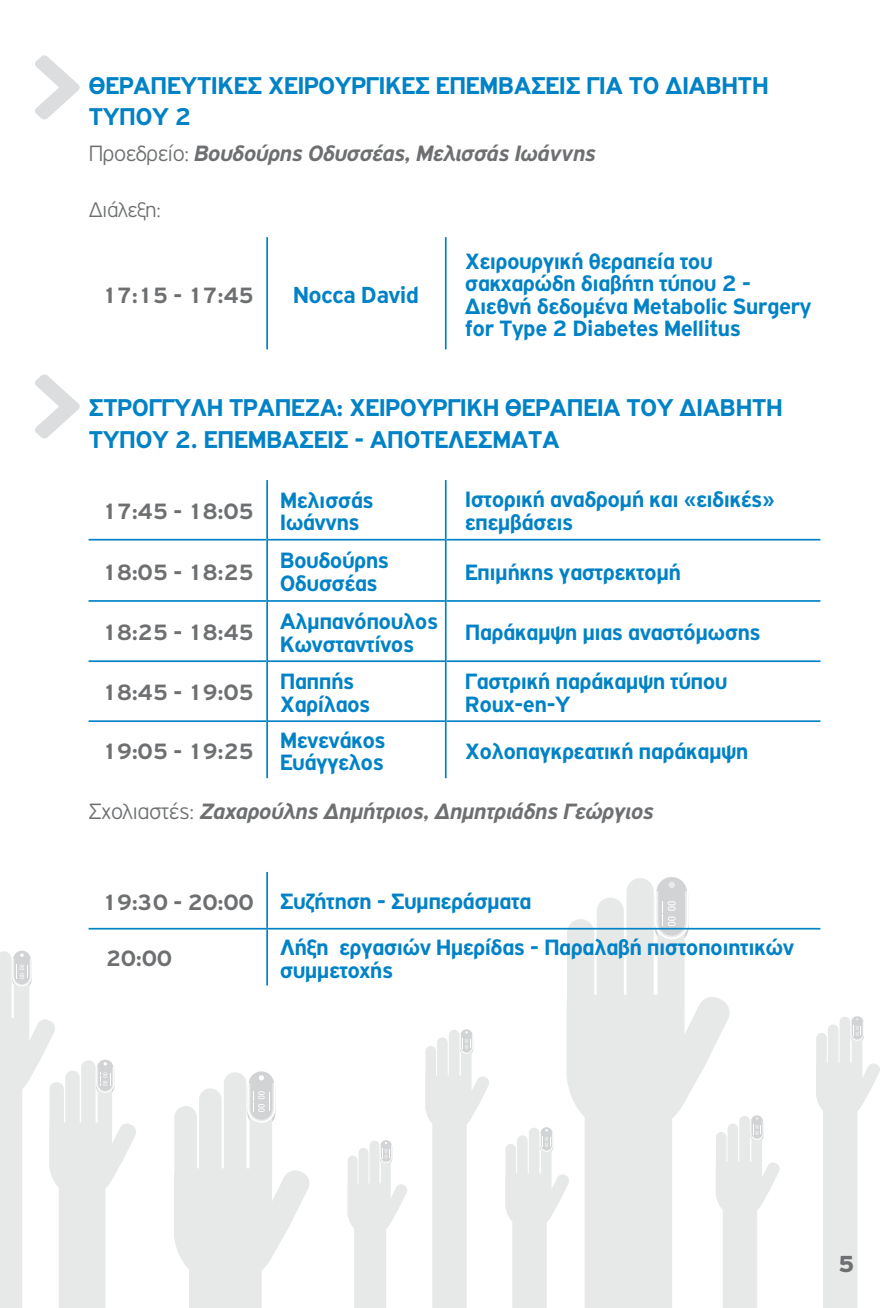
<style>
.page{position:relative;width:893px;height:1308px;background:#fff}
.page>*{position:absolute;margin:0;border:0;box-sizing:border-box;transform-origin:0 0}
.t1{font:700 25.88px/31.5px "PF Highway Gothic";letter-spacing:-.02em;color:#0082c6}
.t2{font:700 24.75px "PF Highway Gothic";letter-spacing:-.025em;color:#0082c6}
.t3{font:900 24.75px "PF Highway Gothic";color:#6d6f71}
.t4{font:700 23.62px/22.5px "PF Highway Gothic";letter-spacing:-.025em;color:#0082c6}
.t5{font:italic 700 23.62px "PF Highway Gothic";letter-spacing:-.025em;color:#6d6f71}
.t6{font:700 23.62px "PF Highway Gothic";letter-spacing:-.02em;color:#6d6f71}
.t7{font:300 22.5px "PF Highway Gothic";letter-spacing:-.025em;color:#6d6f71}
.s1{font-weight:300;font-style:normal}
.s2{color:#6d6f71}
</style>
<div class="page">
<svg style="left:567px;top:878px;width:165px;height:429px;fill:#e7e8e8"></svg>
<div style="left:655px;top:875px;width:34px;height:64px;background:#fff;border-radius:17px"></div>
<div style="left:656px;top:877px;width:31px;height:60px;background:#ebebed;border-radius:15px"></div>
<div style="left:658px;top:879px;width:27px;height:56px;background:#d1d3d4;border-radius:13px"></div>
<svg style="left:657px;top:877px;width:30px;height:14px"></svg>
<div style="left:669px;top:881px;width:6px;height:7px;background:#ebebed;border-radius:50%"></div>
<svg style="left:662px;top:901px;width:14px;height:25px"></svg>
<svg style="left:716px;top:1115px;width:64px;height:192px"></svg>
<svg style="left:505px;top:1127px;width:65px;height:180px"></svg>
<svg style="left:347px;top:1140px;width:60px;height:167px"></svg>
<svg style="left:816px;top:1016px;width:64px;height:291px"></svg>
<svg style="left:425px;top:1029px;width:64px;height:278px"></svg>
<svg style="left:174px;top:1071px;width:136px;height:236px"></svg>
<svg style="left:0;top:950px;width:136px;height:357px"></svg>
<svg style="left:35px;top:55px;width:45px;height:64px"></svg>
<svg style="left:35px;top:374px;width:45px;height:64px"></svg>
<hr style="left:89px;top:539px;width:177px;height:1px;background:#0082c6">
<hr style="left:268px;top:539px;width:177px;height:1px;background:#0082c6">
<hr style="left:447px;top:539px;width:373px;height:1px;background:#0082c6">
<hr style="left:89px;top:600px;width:177px;height:2px;background:#0082c6">
<hr style="left:268px;top:600px;width:177px;height:2px;background:#0082c6">
<hr style="left:447px;top:600px;width:373px;height:2px;background:#0082c6">
<hr style="left:89px;top:660px;width:177px;height:2px;background:#0082c6">
<hr style="left:268px;top:660px;width:177px;height:2px;background:#0082c6">
<hr style="left:447px;top:660px;width:373px;height:2px;background:#0082c6">
<hr style="left:89px;top:720px;width:177px;height:2px;background:#0082c6">
<hr style="left:268px;top:720px;width:177px;height:2px;background:#0082c6">
<hr style="left:447px;top:720px;width:373px;height:2px;background:#0082c6">
<hr style="left:266px;top:480px;width:2px;height:59px;background:#0082c6">
<hr style="left:445px;top:480px;width:2px;height:59px;background:#0082c6">
<hr style="left:266px;top:539px;width:2px;height:62px;background:#0082c6">
<hr style="left:445px;top:539px;width:2px;height:62px;background:#0082c6">
<hr style="left:266px;top:601px;width:2px;height:60px;background:#0082c6">
<hr style="left:445px;top:601px;width:2px;height:60px;background:#0082c6">
<hr style="left:266px;top:661px;width:2px;height:60px;background:#0082c6">
<hr style="left:445px;top:661px;width:2px;height:60px;background:#0082c6">
<hr style="left:266px;top:721px;width:2px;height:57px;background:#0082c6">
<hr style="left:445px;top:721px;width:2px;height:57px;background:#0082c6">
<hr style="left:266px;top:237px;width:2px;height:112px;background:#0082c6">
<hr style="left:445px;top:237px;width:2px;height:112px;background:#0082c6">
<hr style="left:266px;top:872px;width:2px;height:55px;background:#0082c6">
<hr style="left:266px;top:929px;width:2px;height:56px;background:#0082c6">
<hr style="left:89px;top:927px;width:178px;height:2px;background:#0082c6">
<hr style="left:267px;top:927px;width:553px;height:2px;background:#0082c6">
<p class="t1" style="left:89px;top:69px;width:681px">ΘΕΡΑΠΕΥΤΙΚΕΣ ΧΕΙΡΟΥΡΓΙΚΕΣ ΕΠΕΜΒΑΣΕΙΣ ΓΙΑ ΤΟ ΔΙΑΒΗΤΗ τύπου</p>
<p class="t1" style="left:174px;top:101px;width:18px">2</p>
<p class="t5" style="left:89px;top:140px;width:509px"><span class="s1">Προεδρείο:</span> Βουδούρης Οδυσσέας, Μελισσάς Ιωάννης</p>
<p class="t7" style="left:89px;top:198px;width:74px">Διάλεξη:</p>
<p class="t6" style="left:102px;top:282px;width:154px">17:15 - 17:45</p>
<p class="t2" style="left:293px;top:281px;width:128px">Nocca David</p>
<p class="t4" style="left:465px;top:250px;width:348px">Χειρουργική θεραπεία του σακχαρώδη διαβήτη τύπου 2 -<br>Διεθνή δεδομένα Metabolic Surgery for Type 2 Diabetes Mellitus</p>
<p class="t1" style="left:89px;top:392px;width:16px">Στρογγυλή</p>
<p class="t1" style="left:229px;top:392px;width:31px">Τράπεζα</p>
<p class="t1" style="left:337px;top:392px;width:43px">: Χειρουργική</p>
<p class="t1" style="left:505px;top:392px;width:16px">θεραπεία</p>
<p class="t1" style="left:626px;top:392px;width:17px">του</p>
<p class="t1" style="left:679px;top:392px;width:16px">διαβήτη</p>
<p class="t1" style="left:89px;top:423px;width:17px">τύπου</p>
<p class="t1" style="left:174px;top:423px;width:60px">2. Επεμβά</p>
<p class="t1" style="left:299px;top:423px;width:88px">σεις - αποτελέ</p>
<p class="t1" style="left:478px;top:423px;width:32px">σματα</p>
<p class="t6" style="left:102px;top:498px;width:154px">17:45 - 18:05</p>
<p class="t6" style="left:102px;top:559px;width:154px">18:05 - 18:25</p>
<p class="t6" style="left:102px;top:619px;width:154px">18:25 - 18:45</p>
<p class="t6" style="left:102px;top:680px;width:154px">18:45 - 19:05</p>
<p class="t6" style="left:102px;top:738px;width:154px">19:05 - 19:25</p>
<p class="t4" style="left:280px;top:489px;width:95px">Μελισσάς<br>Ιωάννης</p>
<p class="t4" style="left:465px;top:488px;width:312px">Ιστορική αναδρομή και «ειδικές» επεμβάσεις</p>
<p class="t4" style="left:280px;top:549px;width:111px">Βουδούρης<br>Οδυσσέας</p>
<p class="t4" style="left:465px;top:560px;width:218px">Επιμήκης γαστρεκτομή</p>
<p class="t4" style="left:280px;top:610px;width:160px">Αλμπανόπουλος<br>Κωνσταντίνος</p>
<p class="t4" style="left:465px;top:621px;width:297px">Παράκαμψη μιας αναστόμωσης</p>
<p class="t4" style="left:280px;top:670px;width:92px">Παππής<br>Χαρίλαος</p>
<p class="t4" style="left:465px;top:670px;width:264px">Γαστρική παράκαμψη τύπου<br>Roux-en-Y</p>
<p class="t4" style="left:280px;top:728px;width:107px">Μενενάκος<br>Ευάγγελος</p>
<p class="t4" style="left:465px;top:740px;width:285px">Χολοπαγκρεατική παράκαμψη</p>
<p class="t5" style="left:89px;top:798px;width:567px"><span class="s1">Σχολιαστές:</span> Ζαχαρούλης Δημήτριος, Δημητριάδης Γεώργιος</p>
<p class="t4" style="left:102px;top:890px;width:431px"><span class="s2">19:30 - 20:00</span> Συζήτηση - Συμπεράσματα</p>
<p class="t6" style="left:106px;top:945px;width:68px">20:00</p>
<p class="t4" style="left:280px;top:936px;width:516px">Λήξη εργασιών Ημερίδας - Παραλαβή πιστοποιητικών συμμετοχής</p>
<p class="t3" style="left:838px;top:1249px;width:18px">5</p>
</div>
